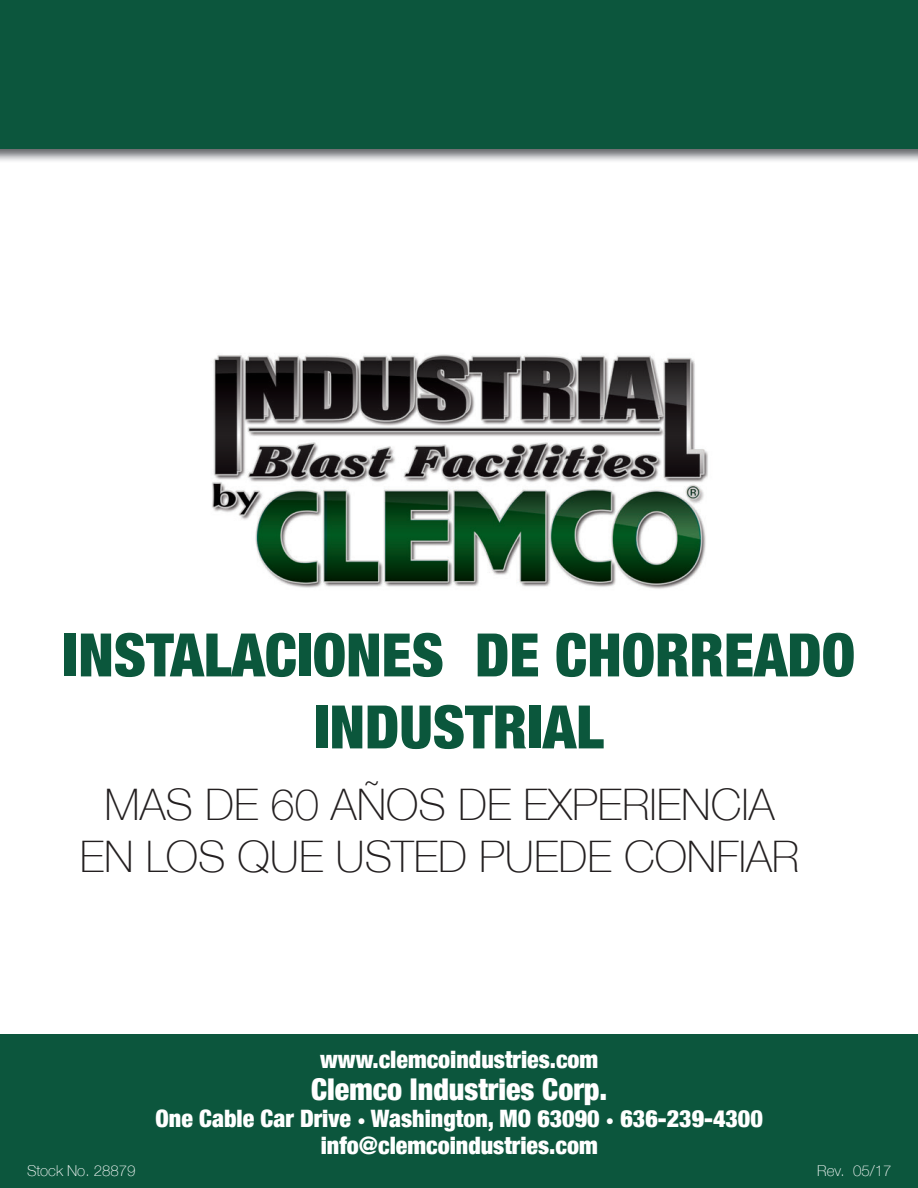
<style>
.page{position:relative;width:918px;height:1188px;background:#fff}
.page>*{position:absolute;margin:0;border:0;box-sizing:border-box;transform-origin:0 0}
.t1{font:900 condensed 60px/72px "Helvetica Neue";color:#0b573c;text-align:center}
.t2{font:100 43.5px/52.2px "Helvetica Neue";color:#231f20;text-align:center}
.t3{font:900 condensed 30px "Helvetica Neue";color:#fff}
.t4{font:900 condensed 24px/27px "Helvetica Neue";color:#fff;text-align:center}
.t5{font:100 15px "Helvetica Neue";color:#fff}
.s1{font-size:16.5px}
</style>
<div class="page">
<img style="left:212px;top:354px;width:496px;height:235px">
<img style="left:0;top:148px;width:918px;height:13px">
<div style="left:0;top:0;width:918px;height:148px;background:#0c563d"></div>
<div style="left:0;top:1035px;width:918px;height:153px;background:#0c563d"></div>
<h1 class="t1" style="left:63px;top:616px;width:794px">INSTALACIONES DE CHORREADO<br>INDUSTRIAL</h1>
<h2 class="t2" style="left:80px;top:777px;width:721px">MAS DE 60 AÑOS DE EXPERIENCIA<br>EN LOS QUE USTED PUEDE CONFIAR</h2>
<p class="t4" style="left:320px;top:1045px;width:280px">www.clemcoindustries.com</p>
<p class="t3" style="left:311px;top:1064px;width:298px">Clemco Industries Corp.</p>
<p class="t4" style="left:156px;top:1103px;width:609px">One Cable Car Drive <span class="s1">•</span> Washington, MO 63090 <span class="s1">•</span> 636-239-4300 info@clemcoindustries.com</p>
<p class="t5" style="left:27px;top:1159px;width:110px">Stock No. 28879</p>
<p class="t5" style="left:817px;top:1159px;width:76px">Rev. 05/17</p>
</div>
